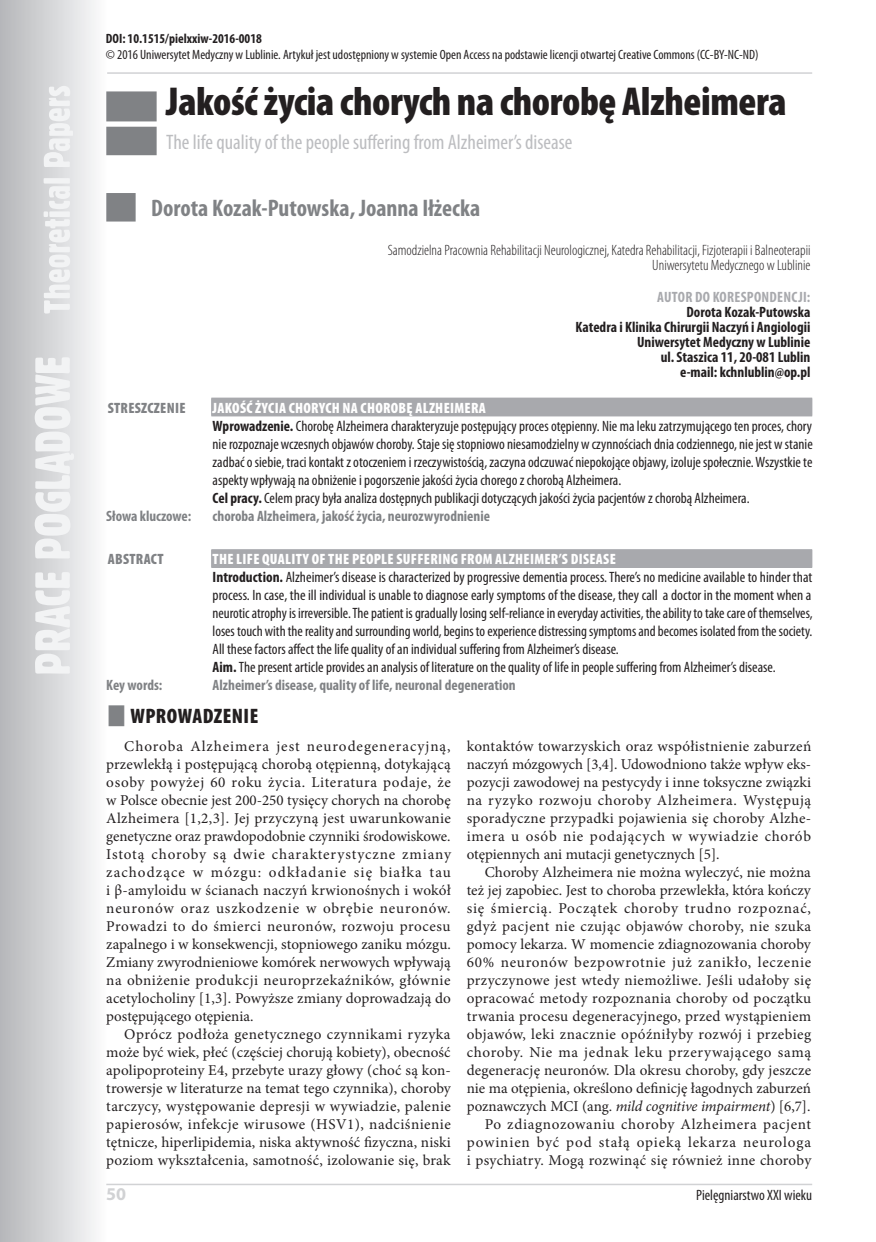
<style>
.page{position:relative;width:876px;height:1242px;background:#fff}
.page>*{position:absolute;margin:0;border:0;box-sizing:border-box;transform-origin:0 0}
.Tytul_niepagina{font:900 condensed 40.5px "Myriad Pro";letter-spacing:-.01em;color:#231f20}
.Autor_niepagina{font:700 condensed 24px "Myriad Pro";color:#808285}
.Tytul_angielski{font:condensed 21px "Myriad Pro";color:#bcbdc0}
.srodtytul{font:900 condensed 21px "Myriad Pro";letter-spacing:.02em;color:#231f20}
.Z_FOOTER{font:700 18px "Myriad Pro";color:#d1d2d4}
.Body_Text{font:15px/18px "Minion Pro";letter-spacing:.005em;color:#231f20;text-align:justify}
.Strzeszczenie_txt{font:condensed 15px/18px "Myriad Pro";color:#231f20;text-align:justify}
.Adres_do_kor__txt{font:700 condensed 15px "Myriad Pro";color:#231f20}
.Instytut{font:300 condensed 15px/15px "Myriad Pro";color:#231f20;text-align:right}
.Streszczenie{font:900 condensed 15px "Myriad Pro";letter-spacing:.02em;color:#fff}
.Key_words{font:700 condensed 15px "Myriad Pro";color:#808285}
.Slowa_kluczowe{font:700 condensed 15px "Myriad Pro";color:#808285}
.Z_FOOTER-2{font:condensed 15px "Myriad Pro";color:#231f20}
.Adres_do_kor{font:700 condensed 15px "Myriad Pro";letter-spacing:.02em;color:#a8a9ad}
.Streszczenie-2{font:900 condensed 15px "Myriad Pro";letter-spacing:.02em;color:#808285}
.Copyright{font:condensed 13.5px/16.2px "Myriad Pro";color:#231f20}
.s1{font-weight:700}
.s2{font-style:italic}
</style>
<div class="page">
<svg style="left:0;top:0;width:108px;height:1242px"></svg>
<svg style="left:35px;top:86px;width:39px;height:587px"></svg>
<hr style="left:106px;top:1183px;width:706px;height:2px;background:#d1d2d4">
<hr style="left:107px;top:72px;width:705px;height:2px;background:#d1d2d4">
<div style="left:106px;top:91px;width:51px;height:30px;background:#808285"></div>
<div style="left:106px;top:127px;width:51px;height:28px;background:#808285"></div>
<div style="left:106px;top:193px;width:30px;height:28px;background:#808285"></div>
<div style="left:211px;top:398px;width:601px;height:18px;background:#a8a9ad"></div>
<div style="left:211px;top:397px;width:601px;height:18px;background:#a8a9ad"></div>
<div style="left:211px;top:550px;width:601px;height:18px;background:#a8a9ad"></div>
<div style="left:211px;top:549px;width:601px;height:18px;background:#a8a9ad"></div>
<p class="Copyright" style="left:106px;top:30px;width:654px"><span class="s1">DOI: 10.1515/pielxxiw-2016-0018<br></span>© 2016 Uniwersytet Medyczny w Lublinie. Artykuł jest udostępniony w systemie Open Access na podstawie licencji otwartej Creative Commons (CC-BY-NC-ND)</p>
<p class="Tytul_niepagina" style="left:166px;top:79px;width:622px">Jakość życia chorych na chorobę Alzheimera</p>
<p class="Tytul_angielski" style="left:166px;top:130px;width:408px">The life quality of the people suffering from Alzheimer’s disease</p>
<p class="Autor_niepagina" style="left:151px;top:192px;width:331px">Dorota Kozak-Putowska, Joanna Iłżecka</p>
<p class="Instytut" style="left:388px;top:242px;width:424px">Samodzielna Pracownia Rehabilitacji Neurologicznej, Katedra Rehabilitacji, Fizjoterapii i Balneoterapii<br>Uniwersytetu Medycznego w Lublinie</p>
<p class="Adres_do_kor" style="left:657px;top:287px;width:155px">AUTOR DO KORESPONDENCJI:</p>
<p class="Adres_do_kor__txt" style="left:686px;top:302px;width:125px">Dorota Kozak-Putowska</p>
<p class="Adres_do_kor__txt" style="left:575px;top:317px;width:236px">Katedra i Klinika Chirurgii Naczyń i Angiologii</p>
<p class="Adres_do_kor__txt" style="left:637px;top:332px;width:175px">Uniwersytet Medyczny w Lublinie</p>
<p class="Adres_do_kor__txt" style="left:661px;top:347px;width:151px">ul. Staszica 11, 20-081 Lublin</p>
<p class="Adres_do_kor__txt" style="left:680px;top:362px;width:132px">e-mail: kchnlublin@op.pl</p>
<p class="Streszczenie-2" style="left:108px;top:399px;width:79px">STRESZCZENIE</p>
<p class="Streszczenie" style="left:213px;top:399px;width:275px">JAKOŚĆ ŻYCIA CHORYCH NA CHOROBĘ ALZHEIMERA</p>
<p class="Strzeszczenie_txt" style="left:213px;top:416px;width:602px"><span class="s1">Wprowadzenie.</span> Chorobę Alzheimera charakteryzuje postępujący proces otępienny. Nie ma leku zatrzymującego ten proces, chory nie rozpoznaje wczesnych objawów choroby. Staje się stopniowo niesamodzielny w czynnościach dnia codziennego, nie jest w stanie zadbać o siebie, traci kontakt z otoczeniem i rzeczywistością, zaczyna odczuwać niepokojące objawy, izoluje społecznie. Wszystkie te aspekty wpływają na obniżenie i pogorszenie jakości życia chorego z chorobą Alzheimera.</p>
<p class="Strzeszczenie_txt" style="left:213px;top:488px;width:539px"><span class="s1">Cel pracy.</span> Celem pracy była analiza dostępnych publikacji dotyczących jakości życia pacjentów z chorobą Alzheimera.</p>
<p class="Slowa_kluczowe" style="left:106px;top:506px;width:87px">Słowa kluczowe:</p>
<p class="Slowa_kluczowe" style="left:213px;top:506px;width:279px">choroba Alzheimera, jakość życia, neurozwyrodnienie</p>
<p class="Streszczenie-2" style="left:108px;top:551px;width:57px">ABSTRACT</p>
<p class="Streszczenie" style="left:213px;top:551px;width:405px">THE LIFE QUALITY OF THE PEOPLE SUFFERING FROM ALZHEIMER’S DISEASE</p>
<p class="Strzeszczenie_txt" style="left:213px;top:568px;width:601px"><span class="s1">Introduction.</span> Alzheimer’s disease is characterized by progressive dementia process. There’s no medicine available to hinder that process. In case, the ill individual is unable to diagnose early symptoms of the disease, they call a doctor in the moment when a neurotic atrophy is irreversible. The patient is gradually losing self-reliance in everyday activities, the ability to take care of themselves, loses touch with the reality and surrounding world, begins to experience distressing symptoms and becomes isolated from the society.<br>All these factors affect the life quality of an individual suffering from Alzheimer’s disease.</p>
<p class="Strzeszczenie_txt" style="left:213px;top:658px;width:565px"><span class="s1">Aim.</span> The present article provides an analysis of literature on the quality of life in people suffering from Alzheimer’s disease.</p>
<p class="Key_words" style="left:106px;top:676px;width:58px">Key words:</p>
<p class="Key_words" style="left:213px;top:676px;width:305px">Alzheimer’s disease, quality of life, neuronal degeneration</p>
<p class="srodtytul" style="left:131px;top:704px;width:129px">WPROWADZENIE</p>
<p class="Body_Text" style="left:106px;top:737px;width:346px;text-indent:18px">Choroba Alzheimera jest neurodegeneracyjną, przewlekłą i postępującą chorobą otępienną, dotykającą osoby powyżej 60 roku życia. Literatura podaje, że w Polsce obecnie jest 200-250 tysięcy chorych na chorobę Alzheimera [1,2,3]. Jej przyczyną jest uwarunkowanie genetyczne oraz prawdopodobnie czynniki środowiskowe.<br>Istotą choroby są dwie charakterystyczne zmiany zachodzące w mózgu: odkładanie się białka tau i β-amyloidu w ścianach naczyń krwionośnych i wokół neuronów oraz uszkodzenie w obrębie neuronów.<br>Prowadzi to do śmierci neuronów, rozwoju procesu zapalnego i w konsekwencji, stopniowego zaniku mózgu.<br>Zmiany zwyrodnieniowe komórek nerwowych wpływają na obniżenie produkcji neuroprzekaźników, głównie acetylocholiny [1,3]. Powyższe zmiany doprowadzają do postępującego otępienia.</p>
<p class="Body_Text" style="left:106px;top:1025px;width:346px;text-indent:18px">Oprócz podłoża genetycznego czynnikami ryzyka może być wiek, płeć (częściej chorują kobiety), obecność apolipoproteiny E4, przebyte urazy głowy (choć są kon&shy;trowersje w literaturze na temat tego czynnika), choroby tarczycy, występowanie depresji w wywiadzie, palenie papierosów, infekcje wirusowe (HSV1), nadciśnienie tętnicze, hiperlipidemia, niska aktywność fizyczna, niski poziom wykształcenia, samotność, izolowanie się, brak</p>
<p class="Body_Text" style="left:467px;top:737px;width:346px">kontaktów towarzyskich oraz współistnienie zaburzeń naczyń mózgowych [3,4]. Udowodniono także wpływ eks&shy;pozycji zawodowej na pestycydy i inne toksyczne związki na ryzyko rozwoju choroby Alzheimera. Występują sporadyczne przypadki pojawienia się choroby Alzhe&shy;imera u osób nie podających w wywiadzie chorób otępiennych ani mutacji genetycznych [5].</p>
<p class="Body_Text" style="left:467px;top:863px;width:346px;text-indent:18px">Choroby Alzheimera nie można wyleczyć, nie można też jej zapobiec. Jest to choroba przewlekła, która kończy się śmiercią. Początek choroby trudno rozpoznać, gdyż pacjent nie czując objawów choroby, nie szuka pomocy lekarza. W momencie zdiagnozowania choroby 60% neuronów bezpowrotnie już zanikło, leczenie przyczynowe jest wtedy niemożliwe. Jeśli udałoby się opracować metody rozpoznania choroby od początku trwania procesu degeneracyjnego, przed wystąpieniem objawów, leki znacznie opóźniłyby rozwój i przebieg choroby. Nie ma jednak leku przerywającego samą degenerację neuronów. Dla okresu choroby, gdy jeszcze nie ma otępienia, określono definicję łagodnych zaburzeń poznawczych MCI (ang. <span class="s2">mild cognitive impairment</span>) [6,7].</p>
<p class="Body_Text" style="left:467px;top:1115px;width:346px;text-indent:18px">Po zdiagnozowaniu choroby Alzheimera pacjent powinien być pod stałą opieką lekarza neurologa i psychiatry. Mogą rozwinąć się również inne choroby</p>
<p class="Z_FOOTER" style="left:106px;top:1182px;width:21px">50</p>
<p class="Z_FOOTER-2" style="left:696px;top:1186px;width:118px">Pielęgniarstwo XXI wieku</p>
</div>
